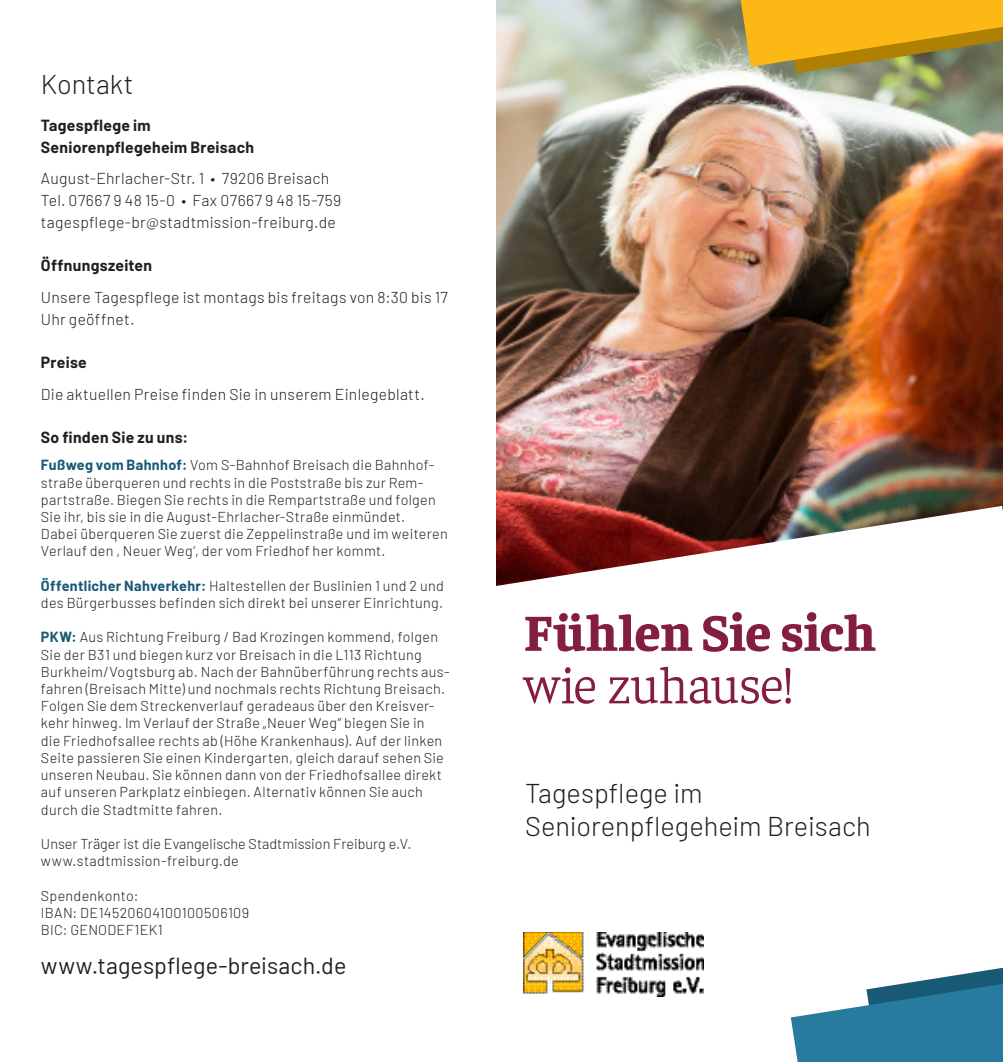
<style>
.page{position:relative;width:1003px;height:1062px;background:#fff}
.page>*{position:absolute;margin:0;border:0;box-sizing:border-box;transform-origin:0 0}
.Titel{font:800 52.5px "Faustina";letter-spacing:-.01em;color:#831d41}
.Titel-2{font:300 52.5px "Faustina";letter-spacing:-.015em;color:#831d41}
.Überschrift_2{font:300 27.12px/32.6px "Barlow";color:#231f20}
.Überschrift_3{font:23.28px "Barlow";letter-spacing:.005em;color:#231f20}
.Infotext{font:300 15.75px/21.7px "Barlow";letter-spacing:.02em;color:#231f20}
.Infotext_Überschrift{font:700 15.75px/21.7px "Barlow";letter-spacing:.02em;color:#231f20}
.Kleingedrucktes{font:300 14.35px/17.2px "Barlow";letter-spacing:.02em;color:#231f20}
.Kleingedrucktes-2{font:300 14.35px "Barlow";color:#231f20}
.s1{font-weight:700;color:#185975}
</style>
<div class="page">
<img style="left:496px;top:0;width:506px;height:506px">
<svg style="left:496px;top:506px;width:505px;height:80px"></svg>
<img style="left:523px;top:932px;width:180px;height:64px">
<svg style="left:790px;top:968px;width:212px;height:94px"></svg>
<svg style="left:740px;top:0;width:262px;height:73px"></svg>
<p class="Überschrift_2" style="left:41px;top:66px;width:94px">Kontakt</p>
<p class="Infotext_Überschrift" style="left:41px;top:113px;width:215px">Tagespflege im<br>Seniorenpflegeheim Breisach</p>
<p class="Infotext" style="left:41px;top:166px;width:290px">August-Ehrlacher-Str. 1 • 79206 Breisach</p>
<p class="Infotext" style="left:41px;top:188px;width:302px">Tel. 07667 9 48 15-0 • Fax 07667 9 48 15-759</p>
<p class="Infotext" style="left:41px;top:210px;width:296px">tagespflege-br@stadtmission-freiburg.de</p>
<p class="Infotext_Überschrift" style="left:41px;top:253px;width:113px">Öffnungszeiten</p>
<p class="Infotext" style="left:41px;top:285px;width:408px">Unsere Tagespflege ist montags bis freitags von 8:30 bis 17<br>Uhr geöffnet.</p>
<p class="Infotext_Überschrift" style="left:41px;top:350px;width:47px">Preise</p>
<p class="Infotext" style="left:41px;top:382px;width:385px">Die aktuellen Preise finden Sie in unserem Einlegeblatt.</p>
<p class="Infotext_Überschrift" style="left:41px;top:425px;width:149px">So finden Sie zu uns:</p>
<p class="Kleingedrucktes" style="left:41px;top:455px;width:396px"><span class="s1">Fußweg vom Bahnhof:</span> Vom S-Bahnhof Breisach die Bahnhof&shy;straße überqueren und rechts in die Poststraße bis zur Rem&shy;partstraße. Biegen Sie rechts in die Rempartstraße und folgen Sie ihr, bis sie in die August-Ehrlacher-Straße einmündet.</p>
<p class="Kleingedrucktes" style="left:41px;top:524px;width:408px">Dabei überqueren Sie zuerst die Zeppelinstraße und im weiteren<br>Verlauf den ‚Neuer Weg‘, der vom Friedhof her kommt.</p>
<p class="Kleingedrucktes" style="left:41px;top:576px;width:404px"><span class="s1">Öffentlicher Nahverkehr:</span> Haltestellen der Buslinien 1 und 2 und des Bürgerbusses befinden sich direkt bei unserer Einrichtung.</p>
<p class="Kleingedrucktes" style="left:41px;top:627px;width:410px"><span class="s1">PKW:</span> Aus Richtung Freiburg / Bad Krozingen kommend, folgen Sie der B31 und biegen kurz vor Breisach in die L113 Richtung Burkheim/Vogtsburg ab. Nach der Bahnüberführung rechts aus&shy;fahren (Breisach Mitte) und nochmals rechts Richtung Breisach.<br>Folgen Sie dem Streckenverlauf geradeaus über den Kreisver&shy;kehr hinweg. Im Verlauf der Straße „Neuer Weg“ biegen Sie in<br>die Friedhofsallee rechts ab (Höhe Krankenhaus). Auf der linken Seite passieren Sie einen Kindergarten, gleich darauf sehen Sie unseren Neubau. Sie können dann von der Friedhofsallee direkt auf unseren Parkplatz einbiegen. Alternativ können Sie auch durch die Stadtmitte fahren.</p>
<p class="Kleingedrucktes-2" style="left:41px;top:833px;width:372px">Unser Träger ist die Evangelische Stadtmission Freiburg e.V.</p>
<p class="Kleingedrucktes" style="left:41px;top:851px;width:199px">www.stadtmission-freiburg.de</p>
<p class="Kleingedrucktes" style="left:41px;top:885px;width:99px">Spendenkonto:</p>
<p class="Kleingedrucktes" style="left:41px;top:903px;width:210px">IBAN: DE14520604100100506109</p>
<p class="Kleingedrucktes" style="left:41px;top:920px;width:123px">BIC: GENODEF1EK1</p>
<p class="Überschrift_3" style="left:41px;top:948px;width:307px">www.tagespflege-breisach.de</p>
<p class="Titel" style="left:523px;top:598px;width:353px">Fühlen Sie sich</p>
<p class="Titel-2" style="left:523px;top:650px;width:271px">wie zuhause!</p>
<p class="Überschrift_2" style="left:525px;top:775px;width:347px">Tagespflege im<br>Seniorenpflegeheim Breisach</p>
</div>
